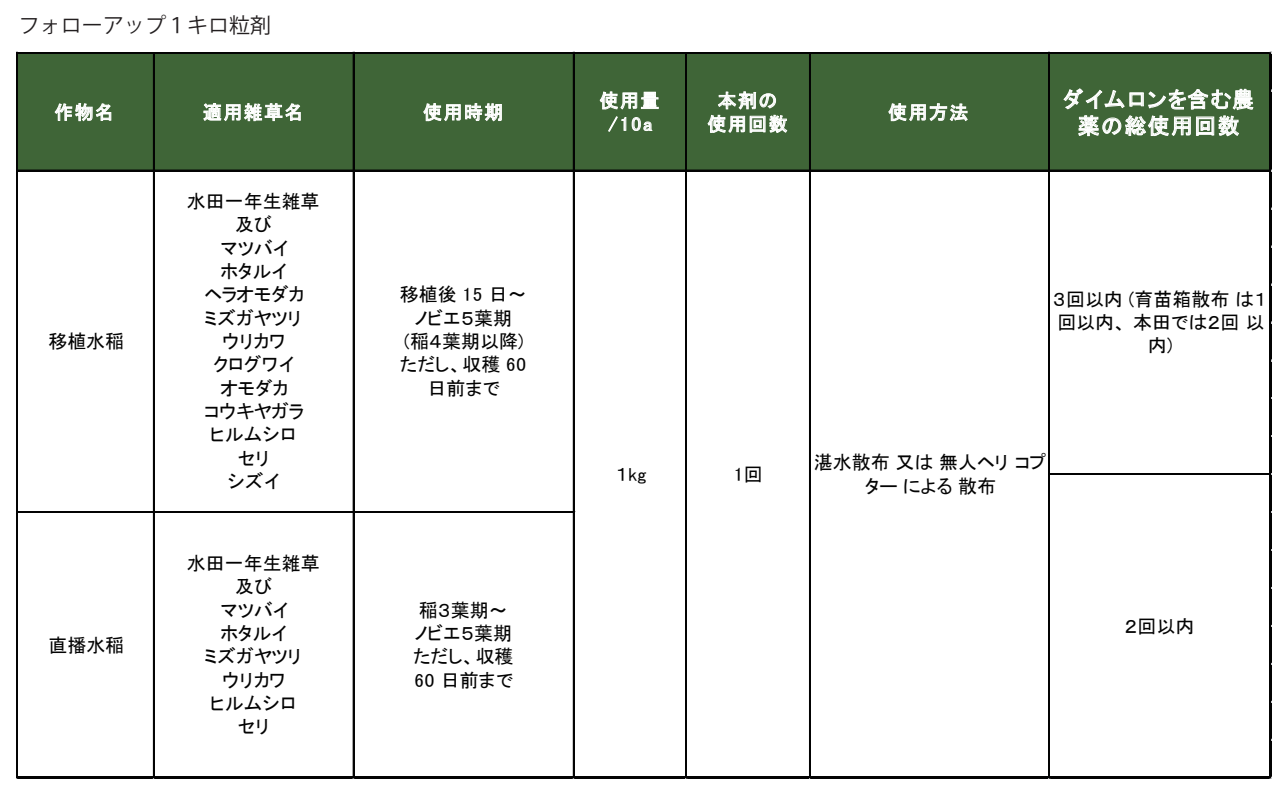
<style>
.page{position:relative;width:1288px;height:795px;background:#fff}
.page>*{position:absolute;margin:0;border:0;box-sizing:border-box;transform-origin:0 0}
.t1{font:21.88px/26.2px "MS P Gothic";letter-spacing:.065em;color:#fff;text-align:center}
.t2{font:21px "Koz Go Pr 6 N";color:#231f20}
.t3{font:18.9px/23.3px "MS P Gothic";color:#030303;text-align:center}
.t4{font:18.9px/23.3px "MS P Gothic";letter-spacing:.075em;color:#fff;text-align:center}
</style>
<div class="page">
<div style="left:18px;top:53px;width:1253px;height:118px;background:#3f6537"></div>
<svg style="left:54px;top:103px;width:57px;height:18px"></svg>
<svg style="left:203px;top:103px;width:98px;height:18px"></svg>
<svg style="left:423px;top:103px;width:79px;height:18px"></svg>
<svg style="left:1063px;top:88px;width:190px;height:48px"></svg>
<svg style="left:599px;top:91px;width:59px;height:19px"></svg>
<svg style="left:608px;top:116px;width:45px;height:16px"></svg>
<svg style="left:888px;top:103px;width:79px;height:18px"></svg>
<svg style="left:707px;top:91px;width:80px;height:42px"></svg>
<hr style="left:18px;top:52px;width:1253px;height:1px;background:#030303">
<hr style="left:18px;top:170px;width:1250px;height:1px;background:#030303">
<hr style="left:1049px;top:473px;width:219px;height:2px;background:#030303">
<hr style="left:18px;top:511px;width:556px;height:2px;background:#030303">
<hr style="left:16px;top:52px;width:2px;height:726px;background:#030303">
<hr style="left:153px;top:53px;width:2px;height:722px;background:#030303">
<hr style="left:353px;top:53px;width:1px;height:722px;background:#030303">
<hr style="left:573px;top:53px;width:1px;height:722px;background:#030303">
<hr style="left:685px;top:53px;width:2px;height:722px;background:#030303">
<hr style="left:809px;top:53px;width:2px;height:722px;background:#030303">
<hr style="left:1048px;top:53px;width:1px;height:722px;background:#030303">
<hr style="left:18px;top:775px;width:1253px;height:3px;background:#030303">
<hr style="left:1268px;top:53px;width:3px;height:725px;background:#030303">
<p class="t2" style="left:19px;top:14px;width:254px">フォローアップ１キロ粒剤</p>
<p class="t4" style="left:54px;top:100px;width:61px">作物名</p>
<p class="t4" style="left:203px;top:100px;width:102px">適用雑草名</p>
<p class="t4" style="left:423px;top:100px;width:82px">使用時期</p>
<p class="t3" style="left:48px;top:329px;width:77px">移植水稲</p>
<p class="t3" style="left:48px;top:633px;width:77px">直播水稲</p>
<p class="t3" style="left:187px;top:189px;width:134px">水田一年生雑草及び<br>マツバイ<br>ホタルイ<br>ヘラオモダカ<br>ミズガヤツリ<br>ウリカワ<br>クログワイ<br>オモダカ<br>コウキヤガラ<br>ヒルムシロ<br>セリ<br>シズイ</p>
<p class="t3" style="left:187px;top:551px;width:134px">水田一年生雑草及び<br>マツバイ<br>ホタルイ<br>ミズガヤツリ<br>ウリカワ<br>ヒルムシロ<br>セリ</p>
<p class="t3" style="left:400px;top:283px;width:128px">移植後 15 日～ノビエ５葉期<br>(稲４葉期以降)ただし、収穫 60日前まで</p>
<p class="t3" style="left:413px;top:598px;width:102px">稲３葉期～ノビエ５葉期ただし、収穫<br>60 日前まで</p>
<p class="t4" style="left:707px;top:89px;width:82px">本剤の使用回数</p>
<p class="t4" style="left:599px;top:89px;width:61px">使用量/10a</p>
<p class="t4" style="left:888px;top:100px;width:82px">使用方法</p>
<p class="t1" style="left:1063px;top:86px;width:192px">ダイムロンを含む農薬の総使用回数</p>
<p class="t3" style="left:615px;top:462px;width:32px">１kg</p>
<p class="t3" style="left:733px;top:462px;width:31px">1回</p>
<p class="t3" style="left:1052px;top:287px;width:216px">３回以内 (育苗箱散布は１回以内、本田では２回以内)</p>
<p class="t3" style="left:813px;top:450px;width:234px">湛水散布又は無人ヘリコプターによる散布</p>
<p class="t3" style="left:1124px;top:614px;width:71px">２回以内</p>
</div>
